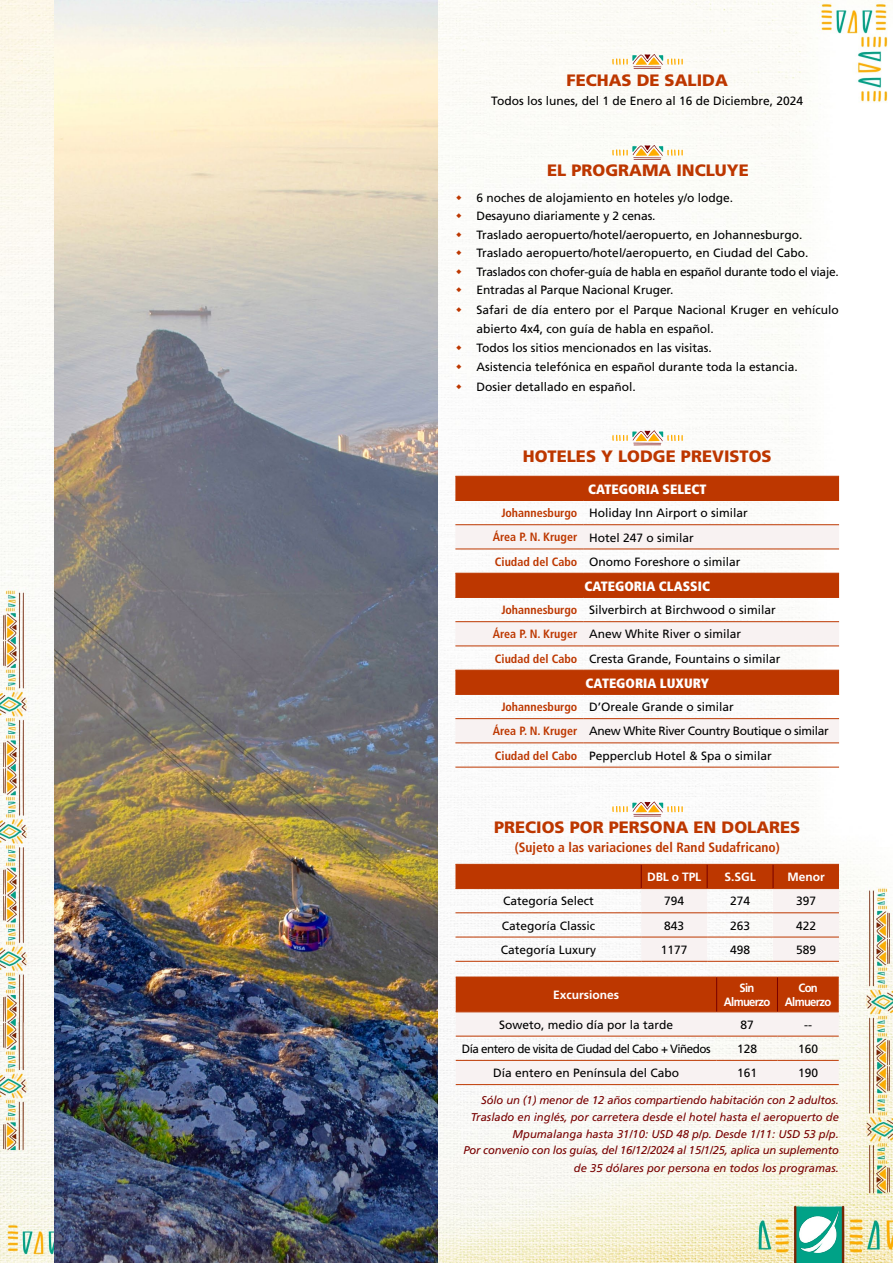
<style>
.page{position:relative;width:893px;height:1263px;background:#fff}
.page>*{position:absolute;margin:0;border:0;box-sizing:border-box;transform-origin:0 0}
.t1{font:900 16.5px "Frutiger";color:#bd3700}
.t2{font:900 condensed 13.5px "Frutiger";color:#fff}
.t3{font:700 condensed 13.5px "Frutiger";color:#bd3700}
.t4{font:12px/18.9px "Frutiger";color:#000}
.t5{font:12px "Frutiger";letter-spacing:-.04em;color:#000}
.t6{font:700 12px "Frutiger";letter-spacing:-.015em;color:#fff}
.t7{font:700 12px/13.5px "Frutiger";letter-spacing:-.06em;color:#fff;text-align:center;scale:.94 1}
.t8{font:italic 11.25px/16.5px "Frutiger";color:#780000;text-align:right}
.s1{font-weight:700;font-stretch:condensed;color:#bd3700}
</style>
<div class="page">
<img style="left:0;top:0;width:893px;height:1263px">
<img style="left:800px;top:1210px;width:39px;height:43px">
<hr style="left:0;top:286px;width:1px;height:74px;background:#fff">
<svg style="left:455px;top:477px;width:384px;height:47px"></svg>
<svg style="left:455px;top:525px;width:384px;height:217px"></svg>
<div style="left:455px;top:622px;width:384px;height:23px;background:#f8f2f2"></div>
<hr style="left:455px;top:476px;width:128px;height:1px;background:#bd3700">
<hr style="left:583px;top:476px;width:256px;height:1px;background:#bd3700">
<hr style="left:455px;top:500px;width:128px;height:1px;background:#bd3700">
<hr style="left:583px;top:500px;width:256px;height:1px;background:#bd3700">
<hr style="left:455px;top:524px;width:128px;height:1px;background:#bd3700">
<hr style="left:583px;top:524px;width:256px;height:1px;background:#bd3700">
<hr style="left:455px;top:549px;width:128px;height:1px;background:#bd3700">
<hr style="left:583px;top:549px;width:256px;height:1px;background:#bd3700">
<hr style="left:455px;top:573px;width:128px;height:1px;background:#bd3700">
<hr style="left:583px;top:573px;width:256px;height:1px;background:#bd3700">
<hr style="left:455px;top:597px;width:128px;height:1px;background:#bd3700">
<hr style="left:583px;top:597px;width:256px;height:1px;background:#bd3700">
<hr style="left:455px;top:621px;width:128px;height:1px;background:#bd3700">
<hr style="left:583px;top:621px;width:256px;height:1px;background:#bd3700">
<hr style="left:455px;top:645px;width:128px;height:1px;background:#bd3700">
<hr style="left:583px;top:645px;width:256px;height:1px;background:#bd3700">
<hr style="left:455px;top:670px;width:128px;height:1px;background:#bd3700">
<hr style="left:583px;top:670px;width:256px;height:1px;background:#bd3700">
<hr style="left:455px;top:694px;width:128px;height:1px;background:#bd3700">
<hr style="left:583px;top:694px;width:256px;height:1px;background:#bd3700">
<hr style="left:455px;top:718px;width:128px;height:1px;background:#bd3700">
<hr style="left:583px;top:718px;width:256px;height:1px;background:#bd3700">
<hr style="left:455px;top:742px;width:128px;height:1px;background:#bd3700">
<hr style="left:583px;top:742px;width:256px;height:1px;background:#bd3700">
<hr style="left:455px;top:767px;width:128px;height:1px;background:#bd3700">
<hr style="left:583px;top:767px;width:256px;height:1px;background:#bd3700">
<hr style="left:455px;top:961px;width:186px;height:1px;background:#bd3700">
<hr style="left:641px;top:961px;width:66px;height:1px;background:#bd3700">
<hr style="left:707px;top:961px;width:66px;height:1px;background:#bd3700">
<hr style="left:773px;top:961px;width:66px;height:1px;background:#bd3700">
<svg style="left:455px;top:864px;width:384px;height:97px"></svg>
<svg style="left:456px;top:978px;width:383px;height:106px"></svg>
<hr style="left:456px;top:977px;width:261px;height:1px;background:#bd3700">
<hr style="left:717px;top:977px;width:60px;height:1px;background:#bd3700">
<hr style="left:777px;top:977px;width:62px;height:1px;background:#bd3700">
<hr style="left:456px;top:1011px;width:261px;height:1px;background:#bd3700">
<hr style="left:717px;top:1011px;width:60px;height:1px;background:#bd3700">
<hr style="left:777px;top:1011px;width:62px;height:1px;background:#bd3700">
<hr style="left:456px;top:1036px;width:261px;height:1px;background:#bd3700">
<hr style="left:717px;top:1036px;width:60px;height:1px;background:#bd3700">
<hr style="left:777px;top:1036px;width:62px;height:1px;background:#bd3700">
<hr style="left:456px;top:1060px;width:261px;height:1px;background:#bd3700">
<hr style="left:717px;top:1060px;width:60px;height:1px;background:#bd3700">
<hr style="left:777px;top:1060px;width:62px;height:1px;background:#bd3700">
<hr style="left:456px;top:1084px;width:261px;height:1px;background:#bd3700">
<hr style="left:717px;top:1084px;width:60px;height:1px;background:#bd3700">
<hr style="left:777px;top:1084px;width:62px;height:1px;background:#bd3700">
<hr style="left:716px;top:977px;width:1px;height:34px;background:#780000">
<hr style="left:777px;top:977px;width:1px;height:34px;background:#780000">
<img style="left:54px;top:0;width:383px;height:1263px">
<svg style="left:612px;top:54px;width:71px;height:15px"></svg>
<svg style="left:612px;top:145px;width:71px;height:15px"></svg>
<svg style="left:612px;top:430px;width:71px;height:15px"></svg>
<svg style="left:612px;top:801px;width:71px;height:16px"></svg>
<svg style="left:456px;top:195px;width:5px;height:5px"></svg>
<svg style="left:456px;top:213px;width:5px;height:5px"></svg>
<svg style="left:456px;top:232px;width:5px;height:5px"></svg>
<svg style="left:456px;top:250px;width:5px;height:5px"></svg>
<svg style="left:456px;top:269px;width:5px;height:5px"></svg>
<svg style="left:456px;top:287px;width:5px;height:5px"></svg>
<svg style="left:456px;top:307px;width:5px;height:5px"></svg>
<svg style="left:456px;top:345px;width:5px;height:5px"></svg>
<svg style="left:456px;top:364px;width:5px;height:5px"></svg>
<svg style="left:456px;top:384px;width:5px;height:5px"></svg>
<h1 class="t1" style="left:566px;top:70px;width:163px">FECHAS DE SALIDA</h1>
<p class="t4" style="left:491px;top:92px;width:313px">Todos los lunes, del 1 de Enero al 16 de Diciembre, 2024</p>
<h1 class="t1" style="left:547px;top:160px;width:203px">EL PROGRAMA INCLUYE</h1>
<p class="t4" style="left:476px;top:188px;width:364px">6 noches de alojamiento en hoteles y/o lodge.<br>Desayuno diariamente y 2 cenas.<br>Traslado aeropuerto/hotel/aeropuerto, en Johannesburgo.<br>Traslado aeropuerto/hotel/aeropuerto, en Ciudad del Cabo.<br>Traslados con chofer-guía de habla en español durante todo el viaje.<br>Entradas al Parque Nacional Kruger.<br>Safari de día entero por el Parque Nacional Kruger en vehículo abierto 4x4, con guía de habla en español.<br>Todos los sitios mencionados en las visitas.<br>Asistencia telefónica en español durante toda la estancia.<br>Dosier detallado en español.</p>
<h1 class="t1" style="left:523px;top:447px;width:250px">HOTELES Y LODGE PREVISTOS</h1>
<p class="t2" style="left:588px;top:481px;width:120px">CATEGORIA SELECT</p>
<p class="t4" style="left:493px;top:501px;width:257px;line-height:24.3px;text-indent:9px"><span class="s1">Johannesburgo</span> Holiday Inn Airport o similar<br><span class="s1">Área P. N. Kruger</span> Hotel 247 o similar<br><span class="s1">Ciudad del Cabo</span> Onomo Foreshore o similar</p>
<p class="t2" style="left:584px;top:578px;width:127px">CATEGORIA CLASSIC</p>
<p class="t4" style="left:493px;top:598px;width:289px;line-height:24.3px;text-indent:9px"><span class="s1">Johannesburgo</span> Silverbirch at Birchwood o similar<br><span class="s1">Área P. N. Kruger</span> Anew White River o similar<br><span class="s1">Ciudad del Cabo</span> Cresta Grande, Fountains o similar</p>
<p class="t2" style="left:585px;top:675px;width:125px">CATEGORIA LUXURY</p>
<p class="t4" style="left:493px;top:695px;width:337px;line-height:24.3px;text-indent:9px"><span class="s1">Johannesburgo</span> D’Oreale Grande o similar<br><span class="s1">Área P. N. Kruger</span> Anew White River Country Boutique o similar<br><span class="s1">Ciudad del Cabo</span> Pepperclub Hotel &amp; Spa o similar</p>
<h1 class="t1" style="left:494px;top:817px;width:308px">PRECIOS POR PERSONA EN DOLARES</h1>
<p class="t3" style="left:515px;top:839px;width:266px">(Sujeto a las variaciones del Rand Sudafricano)</p>
<p class="t6" style="left:647px;top:870px;width:55px">DBL o TPL</p>
<p class="t6" style="left:724px;top:870px;width:33px">S.SGL</p>
<p class="t6" style="left:787px;top:870px;width:39px">Menor</p>
<p class="t4" style="left:503px;top:892px;width:92px">Categoría Select</p>
<p class="t4" style="left:664px;top:892px;width:22px">794</p>
<p class="t4" style="left:730px;top:892px;width:22px">274</p>
<p class="t4" style="left:796px;top:892px;width:22px">397</p>
<p class="t4" style="left:502px;top:916px;width:95px">Categoría Classic</p>
<p class="t4" style="left:664px;top:916px;width:22px">843</p>
<p class="t4" style="left:730px;top:916px;width:22px">263</p>
<p class="t4" style="left:796px;top:916px;width:22px">422</p>
<p class="t4" style="left:501px;top:940px;width:97px">Categoría Luxury</p>
<p class="t4" style="left:661px;top:940px;width:28px">1177</p>
<p class="t4" style="left:730px;top:940px;width:22px">498</p>
<p class="t4" style="left:796px;top:940px;width:22px">589</p>
<p class="t6" style="left:553px;top:988px;width:67px">Excursiones</p>
<p class="t7" style="left:724px;top:981px;width:51px">Sin<br>Almuerzo</p>
<p class="t7" style="left:785px;top:981px;width:51px">Con<br>Almuerzo</p>
<p class="t4" style="left:499px;top:1015px;width:176px">Soweto, medio día por la tarde</p>
<p class="t4" style="left:740px;top:1015px;width:15px">87</p>
<p class="t4" style="left:804px;top:1015px;width:9px">--</p>
<p class="t5" style="left:462px;top:1042px;width:250px">Día entero de visita de Ciudad del Cabo + Viñedos</p>
<p class="t4" style="left:737px;top:1039px;width:22px">128</p>
<p class="t4" style="left:798px;top:1039px;width:22px">160</p>
<p class="t4" style="left:493px;top:1063px;width:188px">Día entero en Península del Cabo</p>
<p class="t4" style="left:737px;top:1063px;width:22px">161</p>
<p class="t4" style="left:798px;top:1063px;width:22px">190</p>
<p class="t8" style="left:464px;top:1092px;width:377px">Sólo un (1) menor de 12 años compartiendo habitación con 2 adultos.<br>Traslado en inglés, por carretera desde el hotel hasta el aeropuerto de Mpumalanga hasta 31/10: USD 48 p/p. Desde 1/11: USD 53 p/p.<br>Por convenio con los guías, del 16/12/2024 al 15/1/25, aplica un suplemento</p>
<p class="t8" style="left:574px;top:1160px;width:267px">de 35 dólares por persona en todos los programas.</p>
</div>
